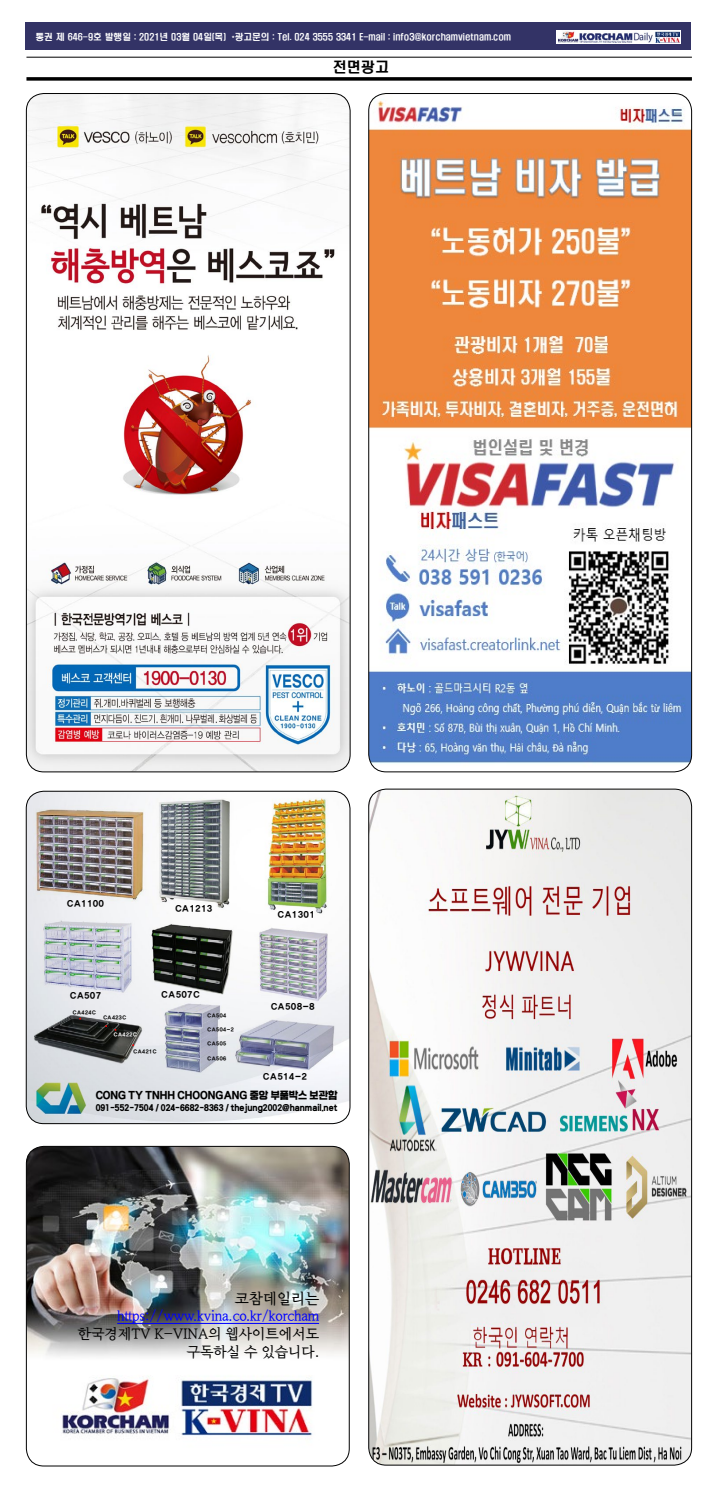
<style>
.page{position:relative;width:718px;height:1488px;background:#fff}
.page>*{position:absolute;margin:0;border:0;box-sizing:border-box;transform-origin:0 0}
.t1{font:15.22px "Typo Jeong Jo M";color:#000}
.t2{font:14.53px "Typo Jeong Jo M";color:#00f}
.t3{font:14.53px/17.6px "Typo Jeong Jo M";color:#000;text-align:right}
.t4{font:14px "H2 hdr M";color:#000}
.t5{font:9.62px "DXN Period KS Cpc EUC H";color:#000}
.t6{font:8.75px "H2 hdr M";color:#fff}
.t7{font:8.75px "YDIYGO360";letter-spacing:.1em;color:#000}
.t8{font:7.88px "DXN Period KS Cpc EUC H";color:#000;scale:.91 1}
.t9{font:5.25px "YDIYGO360";letter-spacing:.1em;color:#000}
.t10{font:5.25px "YDIYGO360";letter-spacing:.1em;color:#fff}
</style>
<div class="page">
<div style="left:26px;top:23px;width:665px;height:27px;background:#336"></div>
<svg style="left:556px;top:30px;width:125px;height:14px"></svg>
<img style="left:558px;top:31px;width:121px;height:12px">
<hr style="left:26px;top:57px;width:665px;height:1px;background:#000">
<svg style="left:26px;top:77px;width:665px;height:4px;background:#1f1f1f"></svg>
<img style="left:26px;top:791px;width:324px;height:332px">
<div style="left:26px;top:791px;width:324px;height:332px;border:1px solid #000;border-radius:18px"></div>
<img style="left:26px;top:1146px;width:323px;height:320px">
<div style="left:26px;top:1146px;width:323px;height:320px;border:1px solid #000;border-radius:18px"></div>
<hr style="left:117px;top:1323px;width:202px;height:1px;background:#00f">
<img style="left:368px;top:789px;width:323px;height:676px">
<img style="left:26px;top:93px;width:324px;height:679px">
<img style="left:368px;top:93px;width:323px;height:679px">
<p class="t6" style="left:36px;top:32px;width:477px">통권 제 646-9호 발행일 : 2021년 03월 04일(목) *광고문의 : Tel. 024 3555 3341 E-mail : info3@korchamvietnam.com</p>
<h3 class="t4" style="left:333px;top:60px;width:57px">전면광고</h3>
<p class="t7" style="left:67px;top:898px;width:38px">CA1100</p>
<p class="t7" style="left:175px;top:903px;width:38px">CA1213</p>
<p class="t7" style="left:70px;top:990px;width:32px">CA507</p>
<p class="t7" style="left:161px;top:989px;width:40px">CA507C</p>
<p class="t9" style="left:73px;top:1009px;width:24px">CA424C</p>
<p class="t9" style="left:103px;top:1014px;width:24px">CA423C</p>
<p class="t9" style="left:207px;top:1012px;width:20px">CA504</p>
<p class="t10" style="left:114px;top:1031px;width:24px">CA422C</p>
<p class="t9" style="left:134px;top:1048px;width:24px">CA421C</p>
<p class="t9" style="left:207px;top:1026px;width:28px">CA504-2</p>
<p class="t9" style="left:207px;top:1040px;width:20px">CA505</p>
<p class="t9" style="left:207px;top:1055px;width:20px">CA506</p>
<p class="t7" style="left:278px;top:908px;width:38px">CA1301</p>
<p class="t7" style="left:271px;top:1001px;width:45px">CA508-8</p>
<p class="t7" style="left:263px;top:1070px;width:45px">CA514-2</p>
<p class="t5" style="left:96px;top:1090px;width:243px">CONG TY TNHH CHOONGANG 중앙 부품박스 보관함</p>
<p class="t8" style="left:96px;top:1104px;width:267px">091-552-7504 / 024-6682-8363 / thejung2002@hanmail.net</p>
<h1 class="t1" style="left:235px;top:1291px;width:86px">코참데일리는</h1>
<h2 class="t2" style="left:117px;top:1308px;width:203px">https://www.kvina.co.kr/korcham</h2>
<h2 class="t3" style="left:78px;top:1325px;width:243px">한국경제TV K-VINA의 웹사이트에서도 구독하실 수 있습니다.</h2>
</div>
